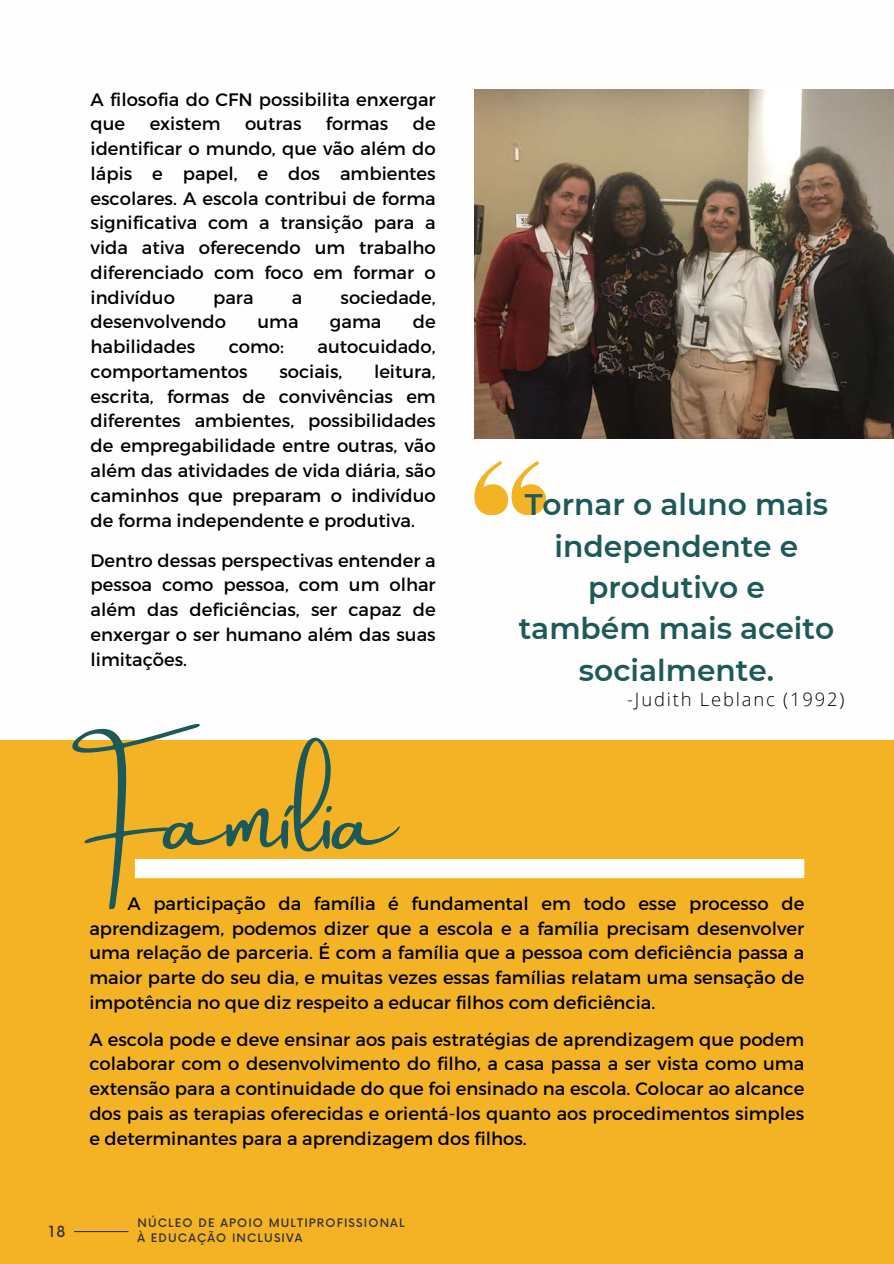
<style>
.page{position:relative;width:894px;height:1264px;background:#fff}
.page>*{position:absolute;margin:0;border:0;box-sizing:border-box;transform-origin:0 0}
.t1{font:86.7px "Amsterdam Two";color:#1e5959}
.t2{font:600 29.7px/41.2px "Montserrat";color:#1e5959;text-align:center}
.t3{font:300 18.45px "Open Sans";letter-spacing:.1em;color:#000}
.t4{font:18px/24.8px "Montserrat";color:#000;text-align:justify}
.t5{font:500 15px "Now";color:#363535}
.t6{font:500 11.4px/15.3px "Now";letter-spacing:.1em;color:#363535}
</style>
<div class="page">
<div style="left:0;top:740px;width:893px;height:523px;background:#f4b324"></div>
<img style="left:474px;top:89px;width:419px;height:349px">
<svg style="left:474px;top:461px;width:72px;height:54px"></svg>
<div style="left:135px;top:859px;width:669px;height:19px;background:#fff"></div>
<hr style="left:74px;top:1230px;width:54px;height:2px;background:#363535">
<p class="t4" style="left:91px;top:86px;width:346px">A filosofia do CFN possibilita enxergar que</p>
<p class="t4" style="left:150px;top:111px;width:72px">existem</p>
<p class="t4" style="left:245px;top:111px;width:58px">outras</p>
<p class="t4" style="left:326px;top:111px;width:64px">formas</p>
<p class="t4" style="left:91px;top:111px;width:346px;text-indent:322px">de identificar o mundo, que vão além do lápis e papel, e dos ambientes escolares. A escola contribui de forma significativa com a transição para a vida ativa oferecendo um trabalho diferenciado com foco em formar o indivíduo</p>
<p class="t4" style="left:213px;top:284px;width:42px">para</p>
<p class="t4" style="left:292px;top:284px;width:12px">a</p>
<p class="t4" style="left:340px;top:284px;width:97px">sociedade,</p>
<p class="t4" style="left:91px;top:309px;width:137px">desenvolvendo</p>
<p class="t4" style="left:257px;top:309px;width:43px">uma</p>
<p class="t4" style="left:330px;top:309px;width:53px">gama</p>
<p class="t4" style="left:412px;top:309px;width:24px">de</p>
<p class="t4" style="left:91px;top:333px;width:106px">habilidades</p>
<p class="t4" style="left:229px;top:333px;width:57px">como:</p>
<p class="t4" style="left:317px;top:333px;width:120px">autocuidado,</p>
<p class="t4" style="left:91px;top:358px;width:158px">comportamentos</p>
<p class="t4" style="left:279px;top:358px;width:64px">sociais,</p>
<p class="t4" style="left:91px;top:358px;width:346px;text-indent:283px">leitura, escrita, formas de convivências em diferentes ambientes, possibilidades de empregabilidade entre outras, vão além das atividades de vida diária, são caminhos que preparam o indivíduo de forma independente e produtiva.</p>
<p class="t4" style="left:91px;top:547px;width:346px">Dentro dessas perspectivas entender a pessoa como pessoa, com um olhar além das deficiências, ser capaz de enxergar o ser humano além das suas limitações.</p>
<h2 class="t2" style="left:518px;top:484px;width:317px">Tornar o aluno mais independente e produtivo e também mais aceito socialmente.</h2>
<p class="t3" style="left:627px;top:686px;width:218px">-Judith Leblanc (1992)</p>
<h1 class="t1" style="left:71px;top:772px;width:325px">Família</h1>
<p class="t4" style="left:89px;top:890px;width:716px;text-indent:38px">A participação da família é fundamental em todo esse processo de aprendizagem, podemos dizer que a escola e a família precisam desenvolver uma relação de parceria. É com a família que a pessoa com deficiência passa a maior parte do seu dia, e muitas vezes essas famílias relatam uma sensação de impotência no que diz respeito a educar filhos com deficiência.</p>
<p class="t4" style="left:89px;top:1025px;width:716px">A escola pode e deve ensinar aos pais estratégias de aprendizagem que podem colaborar com o desenvolvimento do filho, a casa passa a ser vista como uma extensão para a continuidade do que foi ensinado na escola. Colocar ao alcance dos pais as terapias oferecidas e orientá-los quanto aos procedimentos simples e determinantes para a aprendizagem dos filhos.</p>
<p class="t5" style="left:49px;top:1223px;width:18px">18</p>
<p class="t6" style="left:137px;top:1215px;width:268px">NÚCLEO DE APOIO MULTIPROFISSIONAL<br>À EDUCAÇÃO INCLUSIVA</p>
</div>
